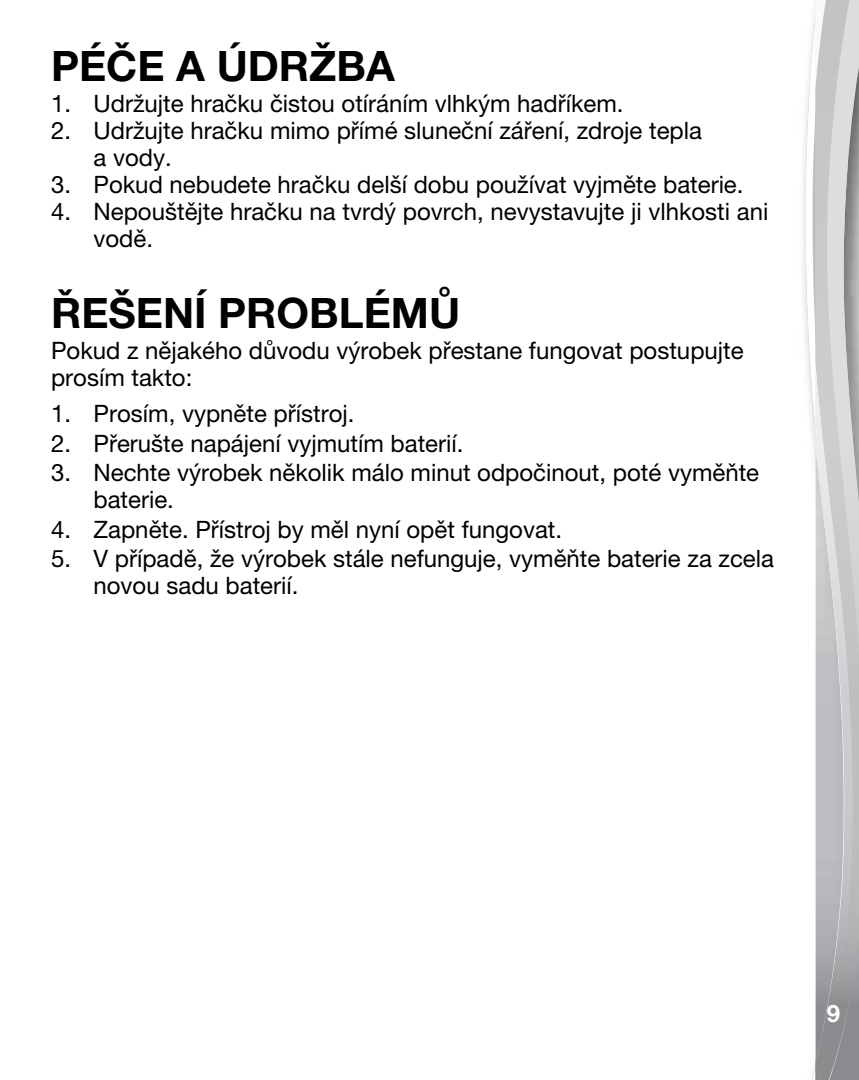
<style>
.page{position:relative;width:859px;height:1080px;background:#fff}
.page>*{position:absolute;margin:0;border:0;box-sizing:border-box;transform-origin:0 0}
.t1{font:700 42px "Helvetica Neue LT Pro";color:#000101}
.t2{font:24px/27px "Helvetica Neue LT Pro";color:#000}
.t3{font:700 24px "Helvetica Neue LT Pro";color:#fff}
</style>
<div class="page">
<svg style="left:805px;top:0;width:10px;height:1080px"></svg>
<img style="left:853px;top:0;width:6px;height:1080px">
<img style="left:815px;top:0;width:38px;height:1080px">
<h1 class="t1" style="left:51px;top:40px;width:345px">PÉČE A ÚDRŽBA</h1>
<p class="t2" style="left:51px;top:90px;width:574px">1. Udržujte hračku čistou otíráním vlhkým hadříkem.</p>
<p class="t2" style="left:94px;top:117px;width:610px;text-indent:-43px">2. Udržujte hračku mimo přímé sluneční záření, zdroje tepla a vody.</p>
<p class="t2" style="left:51px;top:171px;width:694px">3. Pokud nebudete hračku delší dobu používat vyjměte baterie.</p>
<p class="t2" style="left:94px;top:198px;width:676px;text-indent:-43px">4. Nepouštějte hračku na tvrdý povrch, nevystavujte ji vlhkosti ani vodě.</p>
<h1 class="t1" style="left:51px;top:287px;width:411px">ŘEŠENÍ PROBLÉMŮ</h1>
<p class="t2" style="left:51px;top:337px;width:694px">Pokud z nějakého důvodu výrobek přestane fungovat postupujte prosím takto:</p>
<p class="t2" style="left:51px;top:400px;width:305px">1. Prosím, vypněte přístroj.</p>
<p class="t2" style="left:51px;top:429px;width:414px">2. Přerušte napájení vyjmutím baterií.</p>
<p class="t2" style="left:94px;top:459px;width:667px;text-indent:-43px">3. Nechte výrobek několik málo minut odpočinout, poté vyměňte baterie.</p>
<p class="t2" style="left:51px;top:515px;width:513px">4. Zapněte. Přístroj by měl nyní opět fungovat.</p>
<p class="t2" style="left:94px;top:545px;width:682px;text-indent:-43px">5. V případě, že výrobek stále nefunguje, vyměňte baterie za zcela novou sadu baterií.</p>
<p class="t3" style="left:827px;top:998px;width:15px">9</p>
</div>
